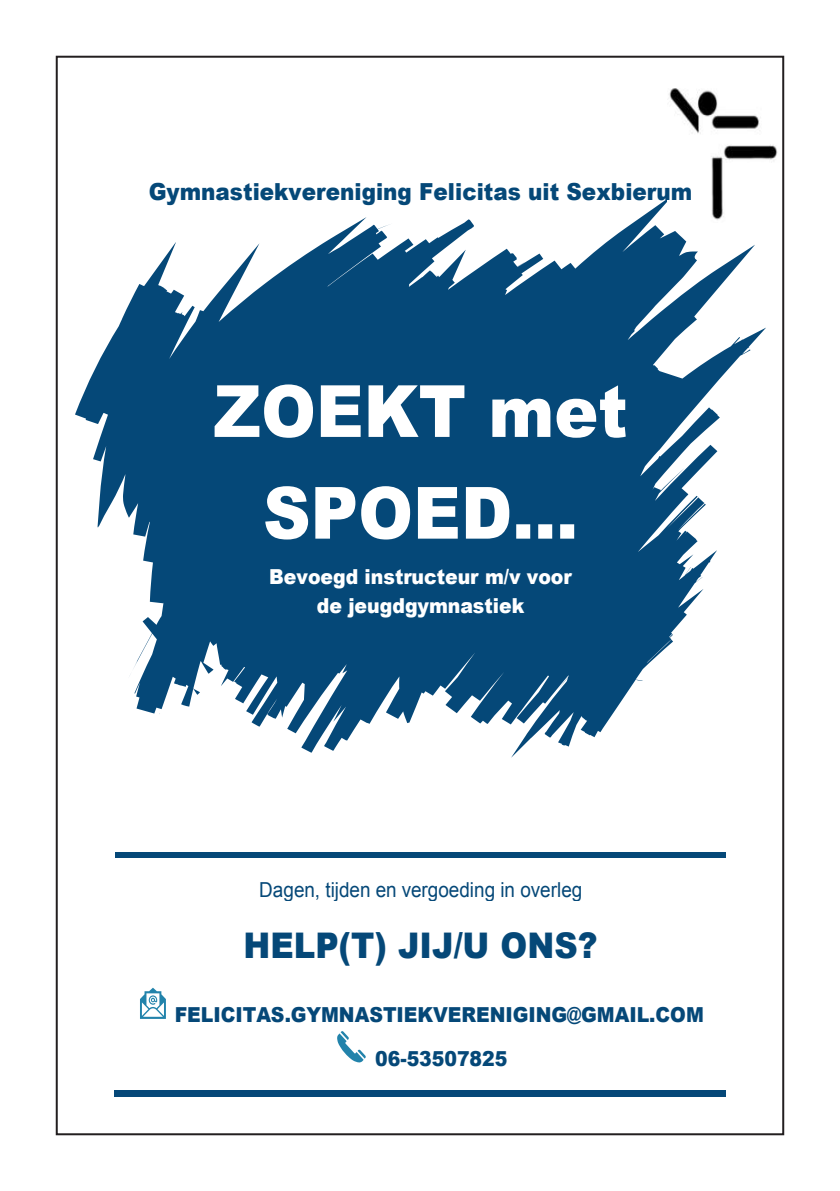
<style>
.page{position:relative;width:840px;height:1191px;background:#fff}
.page>*{position:absolute;margin:0;border:0;box-sizing:border-box;transform-origin:0 0}
.t1{font:900 72px/101.6px "Arial";color:#fff;text-align:center;scale:.91 1}
.t2{font:900 35.4px "Arial";color:#054878;scale:.91 1}
.t3{font:900 23.4px "Arial";color:#054878;scale:.91 1}
.t4{font:900 20.6px/44.4px "Arial";color:#054878;text-align:center;scale:.91 1}
.t5{font:900 20.6px/29.2px "Arial";color:#fff;text-align:center;scale:.91 1}
.t6{font:20.6px "Arial";color:#054878;scale:.91 1}
</style>
<div class="page">
<svg style="left:75px;top:199px;width:690px;height:559px;fill:#054878"></svg>
<img style="left:667px;top:88px;width:111px;height:135px">
<div style="left:115px;top:852px;width:610px;height:7px;background:#054878"></div>
<div style="left:114px;top:1090px;width:611px;height:7px;background:#054878"></div>
<svg style="left:140px;top:987px;width:26px;height:32px"></svg>
<svg style="left:337px;top:1031px;width:28px;height:31px"></svg>
<p class="t3" style="left:149px;top:174px;width:598px">Gymnastiekvereniging Felicitas uit Sexbierum</p>
<p class="t1" style="left:213px;top:358px;width:456px">ZOEKT met<br>SPOED…</p>
<p class="t5" style="left:269px;top:561px;width:334px">Bevoegd instructeur m/v voor de jeugdgymnastiek</p>
<p class="t6" style="left:259px;top:876px;width:356px">Dagen, tijden en vergoeding in overleg</p>
<p class="t2" style="left:243px;top:919px;width:390px">HELP(T) JIJ/U ONS?</p>
<p class="t4" style="left:175px;top:991px;width:582px">FELICITAS.GYMNASTIEKVERENIGING@GMAIL.COM<br>06-53507825</p>
</div>
